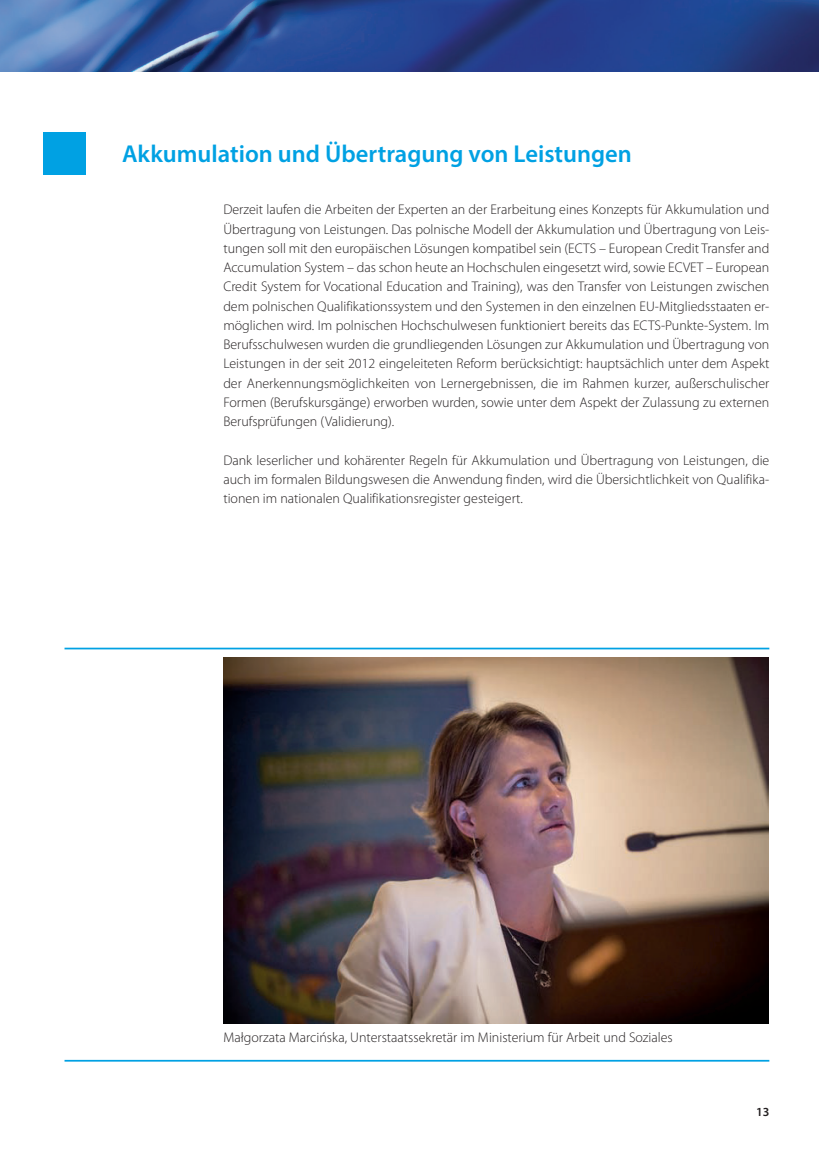
<style>
.page{position:relative;width:819px;height:1166px;background:#fff}
.page>*{position:absolute;margin:0;border:0;box-sizing:border-box;transform-origin:0 0}
.naglowek_01_14--17_6{font:600 24.5px "Myriad Pro";color:#00a1e3}
.txt_8--11{font:300 14px/19.2px "Myriad Pro";color:#231f20;text-align:justify}
.t1{font:600 12.42px "Myriad Pro";color:#231f20}
</style>
<div class="page">
<img style="left:0;top:0;width:819px;height:71px">
<div style="left:43px;top:132px;width:43px;height:43px;background:#00a1e3"></div>
<img style="left:223px;top:657px;width:545px;height:366px">
<hr style="left:64px;top:648px;width:705px;height:1px;background:#00a1e3">
<hr style="left:64px;top:1060px;width:705px;height:1px;background:#00a1e3">
<p class="naglowek_01_14--17_6" style="left:122px;top:138px;width:511px">Akkumulation und Übertragung von Leistungen</p>
<p class="txt_8--11" style="left:223px;top:200px;width:547px">Derzeit laufen die Arbeiten der Experten an der Erarbeitung eines Konzepts für Akkumulation und Übertragung von Leistungen. Das polnische Modell der Akkumulation und Übertragung von Leis&shy;tungen soll mit den europäischen Lösungen kompatibel sein (ECTS – European Credit Transfer and Accumulation System – das schon heute an Hochschulen eingesetzt wird, sowie ECVET – European Credit System for Vocational Education and Training), was den Transfer von Leistungen zwischen dem polnischen Qualifikationssystem und den Systemen in den einzelnen EU-Mitgliedsstaaten er&shy;möglichen wird. Im polnischen Hochschulwesen funktioniert bereits das ECTS-Punkte-System. Im Berufsschulwesen wurden die grundliegenden Lösungen zur Akkumulation und Übertragung von Leistungen in der seit 2012 eingeleiteten Reform berücksichtigt: hauptsächlich unter dem Aspekt der Anerkennungsmöglichkeiten von Lernergebnissen, die im Rahmen kurzer, außerschulischer Formen (Berufskursgänge) erworben wurden, sowie unter dem Aspekt der Zulassung zu externen Berufsprüfungen (Validierung).</p>
<p class="txt_8--11" style="left:223px;top:450px;width:547px">Dank leserlicher und kohärenter Regeln für Akkumulation und Übertragung von Leistungen, die auch im formalen Bildungswesen die Anwendung finden, wird die Übersichtlichkeit von Qualifika&shy;tionen im nationalen Qualifikationsregister gesteigert.</p>
<p class="txt_8--11" style="left:223px;top:1028px;width:451px">Małgorzata Marcińska, Unterstaatssekretär im Ministerium für Arbeit und Soziales</p>
<p class="t1" style="left:756px;top:1104px;width:15px">13</p>
</div>
